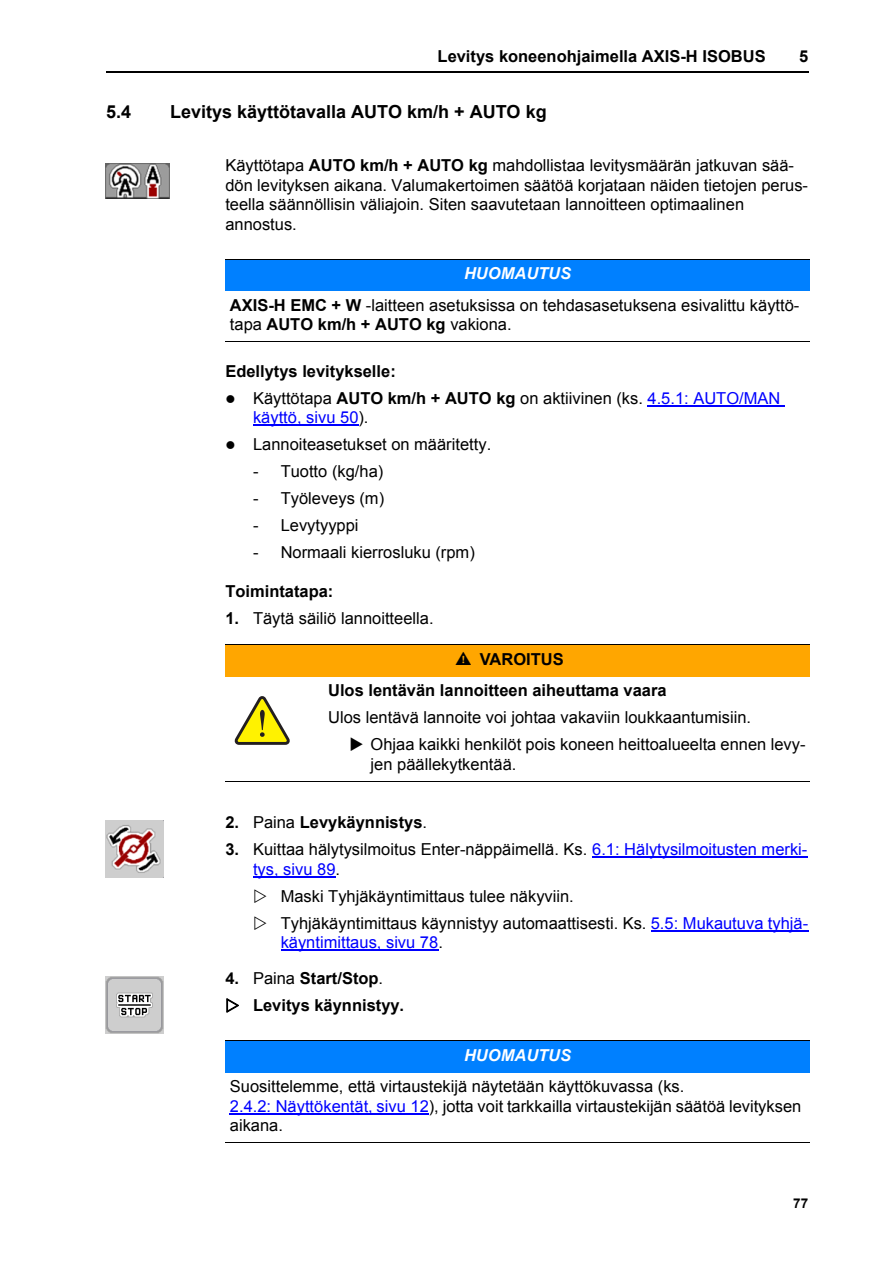
<style>
.page{position:relative;width:893px;height:1263px;background:#fff}
.page>*{position:absolute;margin:0;border:0;box-sizing:border-box;transform-origin:0 0}
.t1{font:700 18px "Arial";color:#000}
.t2{font:16.5px/19.5px "Arial";color:#000}
.t3{font:700 16.5px/27px "Arial";color:#000}
.t4{font:16.5px "Arial";color:#00f}
.t5{font:italic 700 16.5px "Arial";color:#fff}
.t6{font:700 13.5px "Arial";color:#000}
.s1{font-weight:700}
.s2{font-weight:700;font-style:italic;color:#fff}
.s3{font-weight:400}
.s4{color:#00f}
.s5{font-family:"Reinisch";font-weight:400}
.s6{color:#000}
</style>
<div class="page">
<hr style="left:106px;top:72px;width:702px;height:1px;background:#000">
<hr style="left:647px;top:405px;width:138px;height:1px;background:#00f">
<hr style="left:253px;top:425px;width:105px;height:1px;background:#00f">
<hr style="left:592px;top:857px;width:215px;height:1px;background:#00f">
<hr style="left:253px;top:876px;width:82px;height:1px;background:#00f">
<hr style="left:651px;top:930px;width:157px;height:1px;background:#00f">
<hr style="left:281px;top:950px;width:157px;height:1px;background:#00f">
<div style="left:225px;top:259px;width:584px;height:32px;background:#0080ff"></div>
<div style="left:225px;top:645px;width:585px;height:31px;background:#ffa600"></div>
<svg style="left:234px;top:696px;width:56px;height:49px"></svg>
<div style="left:225px;top:1041px;width:584px;height:31px;background:#0080ff"></div>
<hr style="left:230px;top:1113px;width:199px;height:1px;background:#00f">
<hr style="left:225px;top:259px;width:584px;height:1px;background:#000">
<hr style="left:225px;top:341px;width:584px;height:1px;background:#000">
<hr style="left:225px;top:644px;width:585px;height:1px;background:#000">
<hr style="left:225px;top:781px;width:585px;height:1px;background:#000">
<hr style="left:225px;top:1040px;width:584px;height:1px;background:#000">
<hr style="left:225px;top:1143px;width:584px;height:1px;background:#000">
<img style="left:105px;top:163px;width:64px;height:35px">
<img style="left:105px;top:820px;width:58px;height:58px">
<img style="left:105px;top:976px;width:58px;height:58px">
<p class="t3" style="left:437px;top:43px;width:329px">Levitys koneenohjaimella AXIS-H ISOBUS</p>
<p class="t3" style="left:799px;top:43px;width:11px">5</p>
<p class="t1" style="left:106px;top:102px;width:26px">5.4</p>
<p class="t1" style="left:170px;top:102px;width:378px">Levitys käyttötavalla AUTO km/h + AUTO kg</p>
<p class="t2" style="left:225px;top:156px;width:584px">Käyttötapa <span class="s1">AUTO km/h + AUTO kg</span> mahdollistaa levitysmäärän jatkuvan sää&shy;dön levityksen aikana. Valumakertoimen säätöä korjataan näiden tietojen perus&shy;teella säännöllisin väliajoin. Siten saavutetaan lannoitteen optimaalinen annostus.</p>
<p class="t2" style="left:230px;top:258px;width:571px;line-height:31.5px;text-align:center"><span class="s2">HUOMAUTUS<br></span><span class="s1">AXIS-H EMC + W</span> -laitteen asetuksissa on tehdasasetuksena esivalittu käyttö-</p>
<p class="t3" style="left:230px;top:311px;width:283px"><span class="s3">tapa</span> AUTO km/h + AUTO kg <span class="s3">vakiona.</span></p>
<p class="t3" style="left:225px;top:358px;width:172px">Edellytys levitykselle:</p>
<p class="t2" style="left:253px;top:388px;width:529px;text-indent:-28px">● Käyttötapa <span class="s1">AUTO km/h + AUTO kg</span> on aktiivinen (ks. <span class="s4">4.5.1: AUTO/MAN käyttö, sivu 50</span>).</p>
<p class="t2" style="left:225px;top:435px;width:267px">● Lannoiteasetukset on määritetty.</p>
<p class="t2" style="left:253px;top:462px;width:132px">- Tuotto (kg/ha)</p>
<p class="t2" style="left:253px;top:489px;width:133px">- Työleveys (m)</p>
<p class="t2" style="left:253px;top:516px;width:107px">- Levytyyppi</p>
<p class="t2" style="left:253px;top:543px;width:223px">- Normaali kierrosluku (rpm)</p>
<p class="t3" style="left:225px;top:578px;width:109px">Toimintatapa:</p>
<p class="t2" style="left:225px;top:609px;width:210px"><span class="s1">1.</span> Täytä säiliö lannoitteella.</p>
<p class="t3" style="left:328px;top:643px;width:340px;line-height:31.5px;text-indent:128px"><span class="s5">n</span> VAROITUS<br>Ulos lentävän lannoitteen aiheuttama vaara</p>
<p class="t2" style="left:328px;top:708px;width:424px">Ulos lentävä lannoite voi johtaa vakaviin loukkaantumisiin.</p>
<p class="t2" style="left:370px;top:735px;width:436px;text-indent:-21px">◆ Ohjaa kaikki henkilöt pois koneen heittoalueelta ennen levy&shy;jen päällekytkentää.</p>
<p class="t3" style="left:225px;top:809px;width:203px">2. <span class="s3">Paina</span> Levykäynnistys<span class="s3">.</span></p>
<p class="t2" style="left:253px;top:840px;width:556px;text-indent:-28px"><span class="s1">3.</span> Kuittaa hälytysilmoitus Enter-näppäimellä. Ks. <span class="s4">6.1: Hälytysilmoitusten merki&shy;tys, sivu 89</span>.</p>
<p class="t2" style="left:281px;top:883px;width:529px;line-height:27px">Maski Tyhjäkäyntimittaus tulee näkyviin.<br>Tyhjäkäyntimittaus käynnistyy automaattisesti. Ks. <span class="s4">5.5: Mukautuva tyhjä-</span></p>
<p class="t4" style="left:281px;top:933px;width:164px">käyntimittaus, sivu 78<span class="s6">.</span></p>
<p class="t3" style="left:253px;top:965px;width:153px;text-indent:-28px">4. <span class="s3">Paina</span> Start/Stop<span class="s3">.<br></span>Levitys käynnistyy.</p>
<p class="t5" style="left:464px;top:1046px;width:109px">HUOMAUTUS</p>
<p class="t2" style="left:230px;top:1077px;width:573px">Suosittelemme, että virtaustekijä näytetään käyttökuvassa (ks.<br><span class="s4">2.4.2: Näyttökentät, sivu 12</span>), jotta voit tarkkailla virtaustekijän säätöä levityksen aikana.</p>
<p class="t6" style="left:793px;top:1196px;width:16px">77</p>
</div>
